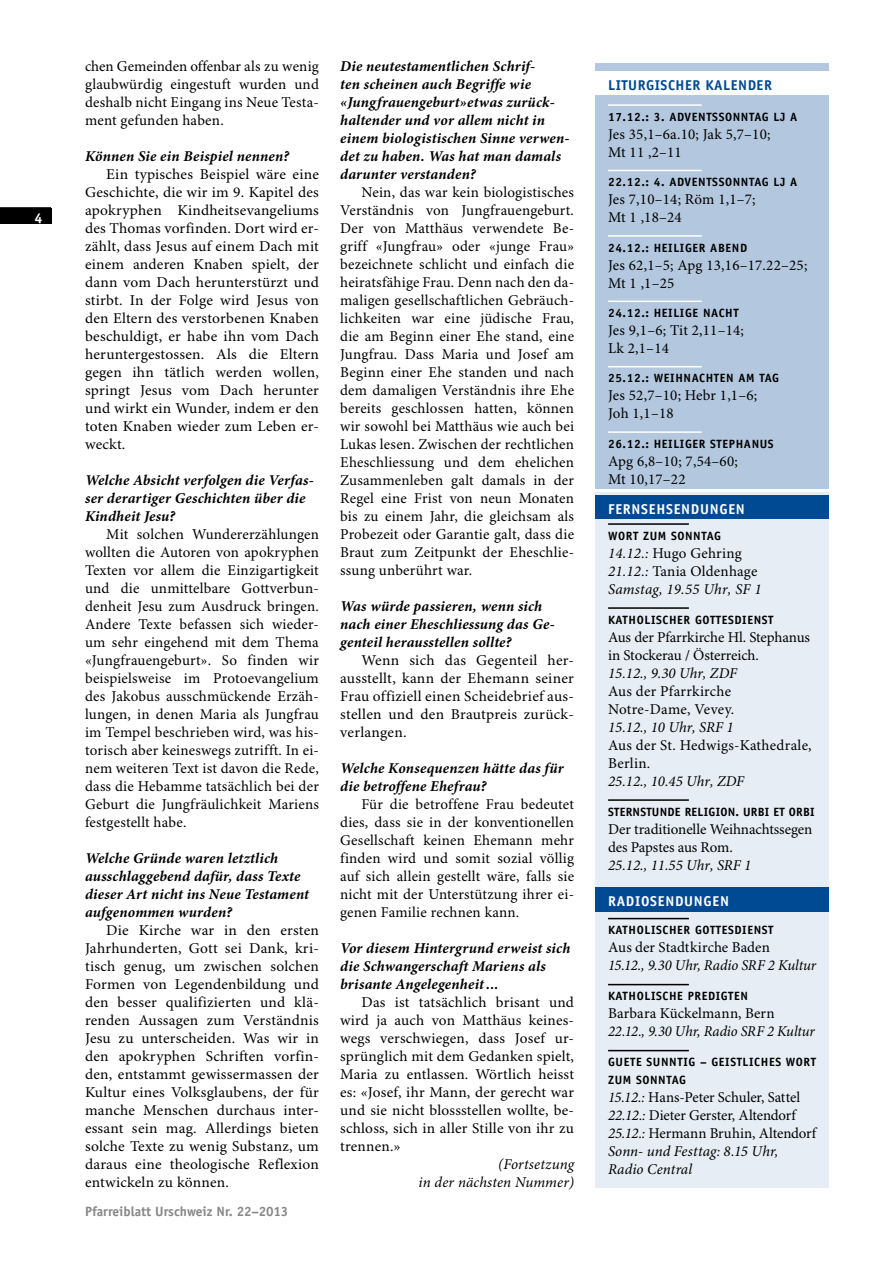
<style>
.page{position:relative;width:893px;height:1263px;background:#fff}
.page>*{position:absolute;margin:0;border:0;box-sizing:border-box;transform-origin:0 0}
.t1{font:15px/18px "Minion Pro";letter-spacing:.01em;color:#000}
.t2{font:italic 700 15px/18px "Minion Pro";letter-spacing:.01em;color:#000}
.t3{font:italic 15px/18px "Minion Pro";color:#000;text-align:right}
.t4{font:15px/18px "Minion Pro";letter-spacing:-.01em;color:#000}
.t5{font:700 14.25px "Officina Sans Std";letter-spacing:.05em;color:#fff}
.t6{font:700 14.25px "Officina Sans Std";letter-spacing:.035em;color:#004993}
.t7{font:700 13.5px "Officina Sans Std";color:#868786}
.t8{font:700 12px "Officina Sans Std";letter-spacing:.05em;color:#000}
.t9{font:700 12px "Officina Sans Std";letter-spacing:.02em;color:#000}
.s1{font-style:normal}
.s2{font-style:italic}
</style>
<div class="page">
<div style="left:0;top:208px;width:51px;height:16px;background:#000"></div>
<hr style="left:0;top:207px;width:51px;height:2px;background:#000">
<div style="left:595px;top:492px;width:234px;height:695px;background:#e6edf4"></div>
<hr style="left:608px;top:523px;width:81px;height:2px;background:#000">
<hr style="left:608px;top:607px;width:81px;height:2px;background:#000">
<hr style="left:608px;top:799px;width:81px;height:2px;background:#000">
<hr style="left:608px;top:918px;width:81px;height:1px;background:#000">
<hr style="left:608px;top:984px;width:81px;height:1px;background:#000">
<hr style="left:608px;top:1050px;width:81px;height:1px;background:#000">
<div style="left:595px;top:496px;width:234px;height:23px;background:#004993"></div>
<div style="left:595px;top:887px;width:234px;height:24px;background:#004993"></div>
<div style="left:595px;top:64px;width:234px;height:425px;background:#b3c8df"></div>
<hr style="left:608px;top:104px;width:94px;height:2px;background:#fff">
<hr style="left:608px;top:170px;width:94px;height:1px;background:#fff">
<hr style="left:608px;top:235px;width:94px;height:2px;background:#fff">
<hr style="left:608px;top:301px;width:94px;height:1px;background:#fff">
<hr style="left:608px;top:366px;width:94px;height:1px;background:#fff">
<hr style="left:608px;top:431px;width:94px;height:2px;background:#fff">
<div style="left:595px;top:71px;width:234px;height:24px;background:#fff"></div>
<p class="t5" style="left:35px;top:209px;width:9px">4</p>
<p class="t1" style="left:85px;top:58px;width:235px;text-align:justify">chen Gemeinden offenbar als zu wenig glaubwürdig eingestuft wurden und deshalb nicht Eingang ins Neue Testa&shy;ment gefunden haben.</p>
<p class="t2" style="left:85px;top:148px;width:206px">Können Sie ein Beispiel nennen?</p>
<p class="t1" style="left:85px;top:166px;width:235px;text-align:justify;text-indent:21px">Ein typisches Beispiel wäre eine Geschichte, die wir im 9. Kapitel des apokryphen Kindheitsevangeliums des Thomas vorfinden. Dort wird er&shy;zählt, dass Jesus auf einem Dach mit einem anderen Knaben spielt, der dann vom Dach herunterstürzt und stirbt. In der Folge wird Jesus von den Eltern des verstorbenen Knaben beschuldigt, er habe ihn vom Dach heruntergestossen. Als die Eltern gegen ihn tätlich werden wollen, springt Jesus vom Dach herunter und wirkt ein Wunder, indem er den toten Knaben wieder zum Leben er&shy;weckt.</p>
<p class="t2" style="left:85px;top:472px;width:230px">Welche Absicht verfolgen die Verfas&shy;ser derartiger Geschichten über die<br>Kindheit Jesu?</p>
<p class="t1" style="left:85px;top:526px;width:235px;text-align:justify;text-indent:21px">Mit solchen Wundererzählungen wollten die Autoren von apokryphen Texten vor allem die Einzigartigkeit und die unmittelbare Gottverbun&shy;denheit Jesu zum Ausdruck bringen.<br>Andere Texte befassen sich wieder&shy;um sehr eingehend mit dem Thema «Jungfrauengeburt». So finden wir beispielsweise im Protoevangelium des Jakobus ausschmückende Erzäh&shy;lungen, in denen Maria als Jungfrau im Tempel beschrieben wird, was his&shy;torisch aber keineswegs zutrifft. In ei&shy;nem weiteren Text ist davon die Rede, dass die Hebamme tatsächlich bei der Geburt die Jungfräulichkeit Mariens festgestellt habe.</p>
<p class="t2" style="left:85px;top:850px;width:226px">Welche Gründe waren letztlich ausschlaggebend dafür, dass Texte dieser Art nicht ins Neue Testament aufgenommen wurden?</p>
<p class="t1" style="left:85px;top:922px;width:235px;text-align:justify;text-indent:21px">Die Kirche war in den ersten Jahrhunderten, Gott sei Dank, kri&shy;tisch genug, um zwischen solchen Formen von Legendenbildung und den besser qualifizierten und klä&shy;renden Aussagen zum Verständnis Jesu zu unterscheiden. Was wir in den apokryphen Schriften vorfin&shy;den, entstammt gewissermassen der Kultur eines Volksglaubens, der für manche Menschen durchaus inter&shy;essant sein mag. Allerdings bieten solche Texte zu wenig Substanz, um daraus eine theologische Reflexion entwickeln zu können.</p>
<p class="t7" style="left:85px;top:1203px;width:205px">PFARREIBLATT URSCHWEIZ NR. 22–2013</p>
<p class="t2" style="left:340px;top:58px;width:231px">Die neutestamentlichen Schrif-<br>ten scheinen auch Begriffe wie «Jungfrauengeburt»etwas zurück&shy;haltender und vor allem nicht in einem biologistischen Sinne verwen&shy;det zu haben. Was hat man damals darunter verstanden?</p>
<p class="t1" style="left:340px;top:184px;width:235px;text-align:justify;text-indent:21px">Nein, das war kein biologistisches Verständnis von Jungfrauengeburt.<br>Der von Matthäus verwendete Be&shy;griff «Jungfrau» oder «junge Frau» bezeichnete schlicht und einfach die heiratsfähige Frau. Denn nach den da&shy;maligen gesellschaftlichen Gebräuch&shy;lichkeiten war eine jüdische Frau, die am Beginn einer Ehe stand, eine Jungfrau. Dass Maria und Josef am Beginn einer Ehe standen und nach dem damaligen Verständnis ihre Ehe bereits geschlossen hatten, können wir sowohl bei Matthäus wie auch bei Lukas lesen. Zwischen der rechtlichen Eheschliessung und dem ehelichen Zusammenleben galt damals in der Regel eine Frist von neun Monaten bis zu einem Jahr, die gleichsam als Probezeit oder Garantie galt, dass die Braut zum Zeitpunkt der Eheschlie&shy;ssung unberührt war.</p>
<p class="t2" style="left:340px;top:598px;width:216px">Was würde passieren, wenn sich nach einer Eheschliessung das Ge&shy;genteil herausstellen sollte?</p>
<p class="t1" style="left:340px;top:652px;width:235px;text-align:justify;text-indent:21px">Wenn sich das Gegenteil her&shy;ausstellt, kann der Ehemann seiner Frau offiziell einen Scheidebrief aus&shy;stellen und den Brautpreis zurück&shy;verlangen.</p>
<p class="t2" style="left:340px;top:760px;width:225px">Welche Konsequenzen hätte das für die betroffene Ehefrau?</p>
<p class="t1" style="left:340px;top:796px;width:235px;text-align:justify;text-indent:21px">Für die betroffene Frau bedeutet dies, dass sie in der konventionellen Gesellschaft keinen Ehemann mehr finden wird und somit sozial völlig auf sich allein gestellt wäre, falls sie nicht mit der Unterstützung ihrer ei&shy;genen Familie rechnen kann.</p>
<p class="t2" style="left:340px;top:940px;width:232px">Vor diesem Hintergrund erweist sich die Schwangerschaft Mariens als brisante Angelegenheit...</p>
<p class="t1" style="left:340px;top:994px;width:235px;text-align:justify;text-indent:21px">Das ist tatsächlich brisant und wird ja auch von Matthäus keines&shy;wegs verschwiegen, dass Josef ur&shy;sprünglich mit dem Gedanken spielt, Maria zu entlassen. Wörtlich heisst es: «Josef, ihr Mann, der gerecht war und sie nicht blossstellen wollte, be&shy;schloss, sich in aller Stille von ihr zu trennen.»</p>
<p class="t3" style="left:419px;top:1156px;width:157px">(Fortsetzung<br>in der nächsten Nummer)</p>
<p class="t6" style="left:608px;top:76px;width:157px">LITURGISCHER KALENDER</p>
<p class="t8" style="left:608px;top:109px;width:98px">17.12.: 3. ADVENTSS</p>
<p class="t8" style="left:725px;top:109px;width:16px">ONNTAG</p>
<p class="t8" style="left:773px;top:109px;width:25px">LJ A</p>
<p class="t1" style="left:608px;top:126px;width:164px">Jes 35,1–6a.10; Jak 5,7–10;<br>Mt 11 ,2–11</p>
<p class="t8" style="left:608px;top:175px;width:98px">22.12.: 4. ADVENTSS</p>
<p class="t8" style="left:725px;top:175px;width:16px">ONNTAG</p>
<p class="t8" style="left:773px;top:175px;width:24px">LJ A</p>
<p class="t1" style="left:608px;top:191px;width:149px">Jes 7,10–14; Röm 1,1–7;<br>Mt 1 ,18–24</p>
<p class="t8" style="left:608px;top:240px;width:132px">24.12.: HEILIGER ABEND</p>
<p class="t1" style="left:608px;top:256px;width:201px">Jes 62,1–5; Apg 13,16–17.22–25;<br>Mt 1 ,1–25</p>
<p class="t8" style="left:608px;top:305px;width:111px">24.12.: HEILIGE NACHT</p>
<p class="t1" style="left:608px;top:322px;width:137px">Jes 9,1–6; Tit 2,11–14;<br>Lk 2,1–14</p>
<p class="t8" style="left:608px;top:371px;width:76px">25.12.: WEIHNACHT</p>
<p class="t8" style="left:720px;top:371px;width:53px">EN AM TAG</p>
<p class="t1" style="left:608px;top:387px;width:151px">Jes 52,7–10; Hebr 1,1–6;<br>Joh 1,1–18</p>
<p class="t8" style="left:608px;top:436px;width:130px">26.12.: HEILIGER STEPHANUS</p>
<p class="t1" style="left:608px;top:453px;width:131px">Apg 6,8–10; 7,54–60;<br>Mt 10,17–22</p>
<p class="t5" style="left:608px;top:500px;width:84px">FERNSEHSENDUNG</p>
<p class="t5" style="left:728px;top:500px;width:16px">EN</p>
<p class="t8" style="left:608px;top:528px;width:44px">WORT ZUM</p>
<p class="t8" style="left:671px;top:528px;width:22px">SONNTAG</p>
<p class="t3" style="left:608px;top:544px;width:155px;text-align:left">14.12.: <span class="s1">Hugo Gehring<br></span>21.12.: <span class="s1">Tania Oldenhage<br></span>Samstag, 19.55 Uhr, SF 1</p>
<p class="t8" style="left:608px;top:612px;width:153px">KATH OLISCH ER GOTTESDIENST</p>
<p class="t4" style="left:608px;top:628px;width:203px">Aus der Pfarrkirche Hl. Stephanus in Stockerau / Österreich.</p>
<p class="t3" style="left:608px;top:664px;width:131px">15.12., 9.30 Uhr, ZDF</p>
<p class="t1" style="left:608px;top:682px;width:128px">Aus der Pfarrkirche<br>Notre-Dame, Vevey.</p>
<p class="t3" style="left:608px;top:718px;width:127px">15.12., 10 Uhr, SRF 1</p>
<p class="t1" style="left:608px;top:736px;width:205px">Aus der St. Hedwigs-Kathedrale,<br>Berlin.</p>
<p class="t3" style="left:608px;top:772px;width:138px">25.12., 10.45 Uhr, ZDF</p>
<p class="t8" style="left:608px;top:804px;width:33px">STERNSTUND</p>
<p class="t9" style="left:675px;top:804px;width:141px">E RELIGION . URBI ET ORBI</p>
<p class="t1" style="left:608px;top:820px;width:206px">Der traditionelle Weihnachtssegen des Papstes aus Rom.</p>
<p class="t3" style="left:608px;top:856px;width:145px">25.12., 11.55 Uhr, SRF 1</p>
<p class="t5" style="left:608px;top:892px;width:68px">RADIOSENDUNG</p>
<p class="t5" style="left:712px;top:892px;width:16px">EN</p>
<p class="t8" style="left:608px;top:923px;width:153px">KATH OLISCH ER GOTTESDIENST</p>
<p class="t1" style="left:608px;top:939px;width:163px">Aus der Stadtkirche Baden</p>
<p class="t3" style="left:608px;top:957px;width:210px">15.12., 9.30 Uhr, Radio SRF 2 Kultur</p>
<p class="t8" style="left:608px;top:989px;width:142px">KATH OLISCH E PREDIGTEN</p>
<p class="t1" style="left:608px;top:1005px;width:168px">Barbara Kückelmann, Bern</p>
<p class="t3" style="left:608px;top:1023px;width:208px">22.12., 9.30 Uhr, Radio SRF 2 Kultur</p>
<p class="t8" style="left:608px;top:1055px;width:54px">GUETE SUNNT</p>
<p class="t8" style="left:683px;top:1055px;width:133px">IG – GEISTLICH ES WORT</p>
<p class="t8" style="left:608px;top:1073px;width:9px">ZUM</p>
<p class="t8" style="left:636px;top:1073px;width:22px">SONNTAG</p>
<p class="t4" style="left:608px;top:1089px;width:210px"><span class="s2">15.12.:</span> Hans-Peter Schuler, Sattel<br><span class="s2">22.12.:</span> Dieter Gerster, Altendorf<br><span class="s2">25.12.:</span> Hermann Bruhin, Altendorf<br><span class="s2">Sonn- und Festtag: 8.15 Uhr,<br>Radio Central</span></p>
</div>
